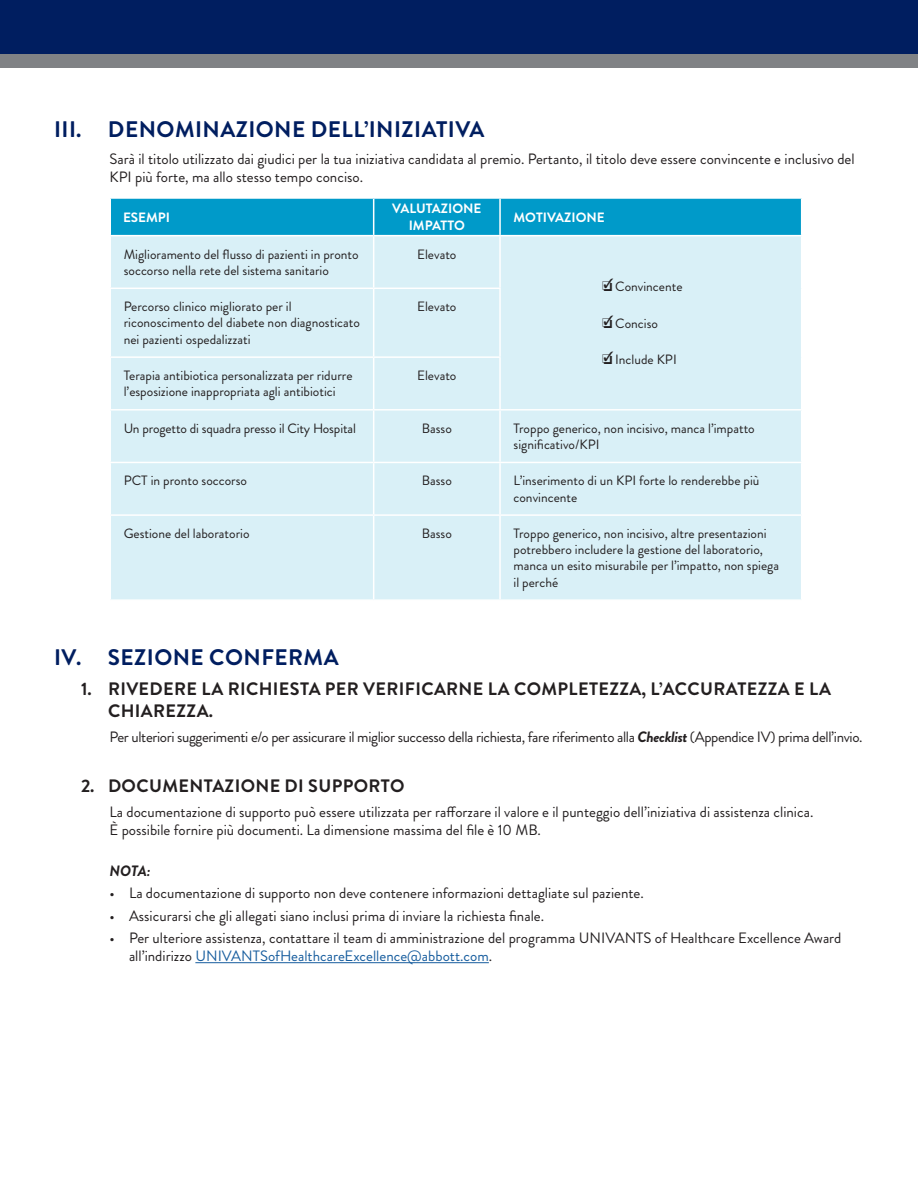
<style>
.page{position:relative;width:918px;height:1188px;background:#fff}
.page>*{position:absolute;margin:0;border:0;box-sizing:border-box;transform-origin:0 0}
._3-Subtitle{font:700 22.5px "Brandon Grotesque";letter-spacing:.02em;color:#001e60}
._4-Number_subsection{font:700 18px/21.6px "Brandon Grotesque";letter-spacing:.02em;color:#231f20}
._2-Body{font:15px/18px "Brandon Grotesque";color:#231f20}
.Level_3_bullet{font:15px/18px "Brandon Grotesque";color:#231f20}
._2-Body-2{font:15px "Brandon Grotesque";letter-spacing:-.025em;color:#231f20}
.Level_3_bullet-2{font:italic 700 15px "Brandon Grotesque";color:#231f20}
._2-Body-3{font:13.5px/16.2px "Brandon Grotesque";color:#231f20}
.Level_3_bullet-3{font:700 13.5px/16.2px "Brandon Grotesque";color:#fff;text-align:center}
.s1{font-weight:700;font-style:italic}
.s2{color:#175d9e}
</style>
<div class="page">
<div style="left:0;top:7px;width:918px;height:61px;background:#808285"></div>
<div style="left:0;top:0;width:918px;height:54px;background:#001e60"></div>
<hr style="left:195px;top:962px;width:294px;height:1px;background:#175d9e">
<div style="left:111px;top:199px;width:690px;height:36px;background:#009ac9"></div>
<div style="left:111px;top:236px;width:690px;height:363px;background:#d9f0f7"></div>
<hr style="left:373px;top:236px;width:1px;height:52px;background:#fff">
<hr style="left:499px;top:236px;width:2px;height:52px;background:#fff">
<hr style="left:110px;top:288px;width:264px;height:1px;background:#fff">
<hr style="left:374px;top:288px;width:127px;height:1px;background:#fff">
<hr style="left:373px;top:289px;width:1px;height:67px;background:#fff">
<hr style="left:499px;top:289px;width:2px;height:67px;background:#fff">
<hr style="left:110px;top:356px;width:264px;height:2px;background:#fff">
<hr style="left:374px;top:356px;width:127px;height:2px;background:#fff">
<hr style="left:373px;top:358px;width:1px;height:51px;background:#fff">
<hr style="left:499px;top:358px;width:2px;height:51px;background:#fff">
<hr style="left:373px;top:199px;width:1px;height:36px;background:#fff">
<hr style="left:499px;top:199px;width:2px;height:36px;background:#fff">
<hr style="left:110px;top:409px;width:264px;height:2px;background:#fff">
<hr style="left:374px;top:409px;width:126px;height:2px;background:#fff">
<hr style="left:373px;top:411px;width:1px;height:51px;background:#fff">
<hr style="left:500px;top:409px;width:302px;height:2px;background:#fff">
<hr style="left:499px;top:411px;width:2px;height:51px;background:#fff">
<hr style="left:110px;top:462px;width:264px;height:1px;background:#fff">
<hr style="left:374px;top:462px;width:126px;height:1px;background:#fff">
<hr style="left:373px;top:463px;width:1px;height:51px;background:#fff">
<hr style="left:500px;top:462px;width:302px;height:1px;background:#fff">
<hr style="left:499px;top:463px;width:2px;height:51px;background:#fff">
<hr style="left:110px;top:514px;width:264px;height:2px;background:#fff">
<hr style="left:374px;top:514px;width:126px;height:2px;background:#fff">
<hr style="left:373px;top:516px;width:1px;height:83px;background:#fff">
<hr style="left:500px;top:514px;width:302px;height:2px;background:#fff">
<hr style="left:499px;top:516px;width:2px;height:83px;background:#fff">
<svg style="left:604px;top:279px;width:9px;height:9px"></svg>
<svg style="left:604px;top:315px;width:9px;height:10px"></svg>
<svg style="left:604px;top:351px;width:9px;height:10px"></svg>
<p class="_3-Subtitle" style="left:54px;top:114px;width:432px">III. DENOMINAZIONE DELL’INIZIATIVA</p>
<p class="_2-Body" style="left:110px;top:150px;width:747px">Sarà il titolo utilizzato dai giudici per la tua iniziativa candidata al premio. Pertanto, il titolo deve essere convincente e inclusivo del<br>KPI più forte, ma allo stesso tempo conciso.</p>
<p class="Level_3_bullet-3" style="left:123px;top:209px;width:49px">ESEMPI</p>
<p class="Level_3_bullet-3" style="left:392px;top:201px;width:91px">VALUTAZIONE<br>IMPATTO</p>
<p class="Level_3_bullet-3" style="left:514px;top:209px;width:93px">MOTIVAZIONE</p>
<p class="_2-Body-3" style="left:124px;top:246px;width:237px">Miglioramento del flusso di pazienti in pronto soccorso nella rete del sistema sanitario</p>
<p class="_2-Body-3" style="left:417px;top:246px;width:41px">Elevato</p>
<p class="_2-Body-3" style="left:602px;top:279px;width:82px">❏ Convincente</p>
<p class="_2-Body-3" style="left:602px;top:315px;width:57px">❏ Conciso</p>
<p class="_2-Body-3" style="left:602px;top:352px;width:76px">❏ Include KPI</p>
<p class="_2-Body-3" style="left:124px;top:299px;width:238px">Percorso clinico migliorato per il riconoscimento del diabete non diagnosticato nei pazienti ospedalizzati</p>
<p class="_2-Body-3" style="left:417px;top:299px;width:41px">Elevato</p>
<p class="_2-Body-3" style="left:124px;top:368px;width:230px">Terapia antibiotica personalizzata per ridurre l’esposizione inappropriata agli antibiotici</p>
<p class="_2-Body-3" style="left:417px;top:368px;width:41px">Elevato</p>
<p class="_2-Body-3" style="left:124px;top:420px;width:234px">Un progetto di squadra presso il City Hospital</p>
<p class="_2-Body-3" style="left:422px;top:420px;width:32px">Basso</p>
<p class="_2-Body-3" style="left:514px;top:420px;width:243px">Troppo generico, non incisivo, manca l’impatto significativo/KPI</p>
<p class="_2-Body-3" style="left:124px;top:473px;width:125px">PCT in pronto soccorso</p>
<p class="_2-Body-3" style="left:422px;top:473px;width:32px">Basso</p>
<p class="_2-Body-3" style="left:514px;top:473px;width:247px">L’inserimento di un KPI forte lo renderebbe più convincente</p>
<p class="_2-Body-3" style="left:124px;top:526px;width:127px">Gestione del laboratorio</p>
<p class="_2-Body-3" style="left:422px;top:526px;width:32px">Basso</p>
<p class="_2-Body-3" style="left:514px;top:526px;width:267px">Troppo generico, non incisivo, altre presentazioni potrebbero includere la gestione del laboratorio, manca un esito misurabile per l’impatto, non spiega il perché</p>
<p class="_3-Subtitle" style="left:54px;top:641px;width:286px">IV. SEZIONE CONFERMA</p>
<p class="_4-Number_subsection" style="left:108px;top:679px;width:724px;text-indent:-27px">1. RIVEDERE LA RICHIESTA PER VERIFICARNE LA COMPLETEZZA, L’ACCURATEZZA E LA<br>CHIAREZZA.</p>
<p class="_2-Body-2" style="left:110px;top:726px;width:755px">Per ulteriori suggerimenti e/o per assicurare il miglior successo della richiesta, fare riferimento alla <span class="s1">Checklist</span> (Appendice IV) prima dell’invio.</p>
<p class="_4-Number_subsection" style="left:81px;top:776px;width:325px">2. DOCUMENTAZIONE DI SUPPORTO</p>
<p class="_2-Body" style="left:110px;top:803px;width:705px">La documentazione di supporto può essere utilizzata per rafforzare il valore e il punteggio dell’iniziativa di assistenza clinica.<br>È possibile fornire più documenti. La dimensione massima del file è 10 MB.</p>
<p class="Level_3_bullet-2" style="left:110px;top:860px;width:43px">NOTA:</p>
<p class="Level_3_bullet" style="left:110px;top:884px;width:536px">• La documentazione di supporto non deve contenere informazioni dettagliate sul paziente.</p>
<p class="Level_3_bullet" style="left:110px;top:907px;width:436px">• Assicurarsi che gli allegati siano inclusi prima di inviare la richiesta finale.</p>
<p class="Level_3_bullet" style="left:129px;top:929px;width:714px;text-indent:-20px">• Per ulteriore assistenza, contattare il team di amministrazione del programma UNIVANTS of Healthcare Excellence Award all’indirizzo <span class="s2">UNIVANTSofHealthcareExcellence@abbott.com</span>.</p>
</div>
